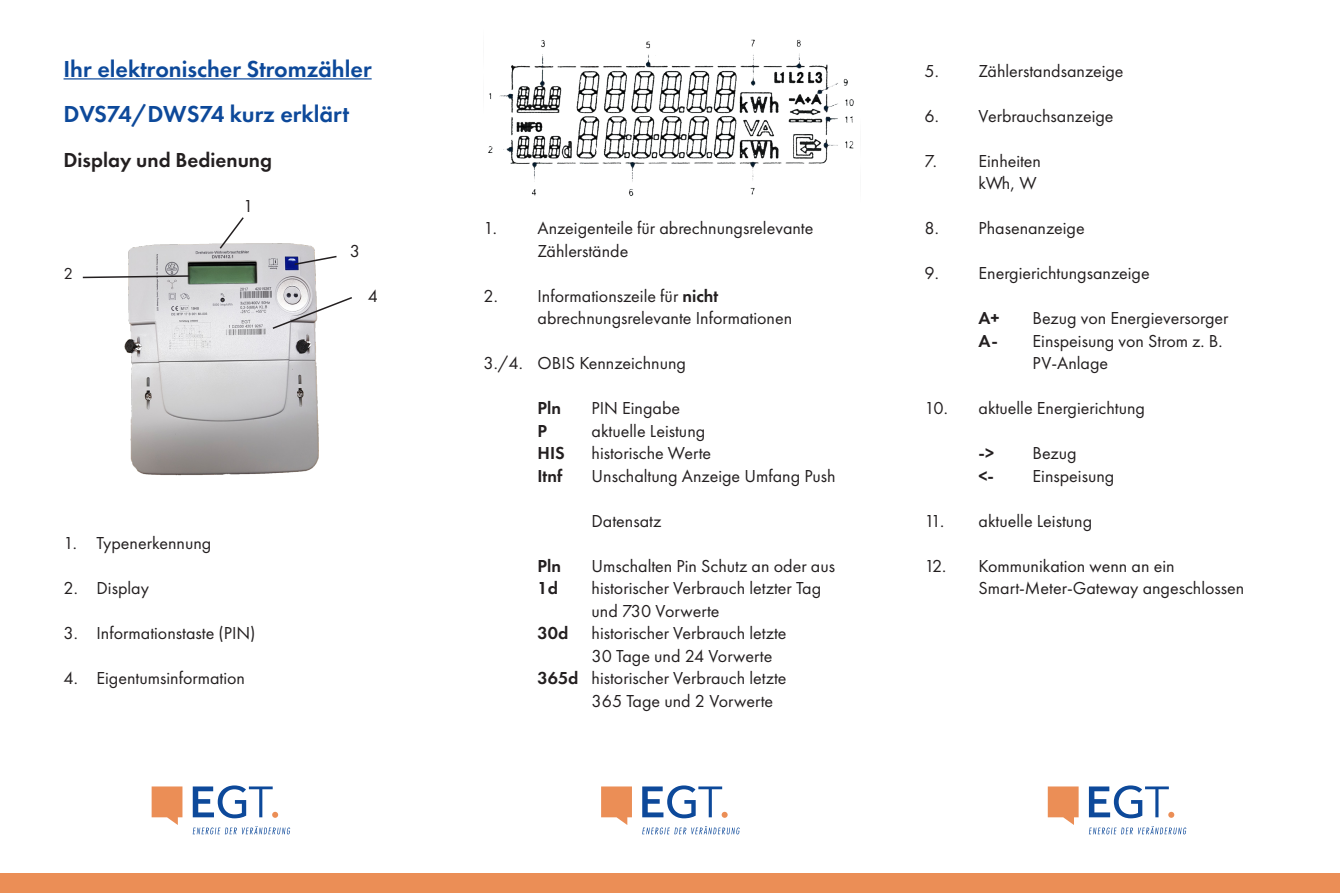
<style>
.page{position:relative;width:1340px;height:893px;background:#fff}
.page>*{position:absolute;margin:0;border:0;box-sizing:border-box;transform-origin:0 0}
.t1{font:600 24px "Futura PT";color:#0d499a}
.t2{font:600 21px "Futura PT";color:#231f20}
.t3{font:18px/22.5px "Futura PT";color:#231f20}
.t4{font:600 18px "Futura PT";color:#231f20}
.t5{font:16.5px "Futura PT";color:#231f20}
.s1{font-weight:600}
</style>
<div class="page">
<hr style="left:64px;top:78px;width:308px;height:2px;background:#0d499a">
<svg style="left:152px;top:786px;width:30px;height:39px"></svg>
<svg style="left:193px;top:785px;width:85px;height:33px"></svg>
<svg style="left:193px;top:826px;width:97px;height:8px"></svg>
<svg style="left:601px;top:786px;width:31px;height:39px"></svg>
<svg style="left:642px;top:785px;width:85px;height:33px"></svg>
<svg style="left:642px;top:826px;width:97px;height:8px"></svg>
<svg style="left:1047px;top:786px;width:31px;height:39px"></svg>
<svg style="left:1088px;top:785px;width:86px;height:33px"></svg>
<svg style="left:1089px;top:826px;width:97px;height:8px"></svg>
<img style="left:488px;top:39px;width:366px;height:157px">
<div style="left:0;top:873px;width:1339px;height:20px;background:#eb8e56"></div>
<img style="left:124px;top:243px;width:195px;height:233px">
<svg style="left:271px;top:296px;width:81px;height:34px"></svg>
<svg style="left:293px;top:255px;width:44px;height:11px"></svg>
<svg style="left:82px;top:274px;width:109px;height:5px"></svg>
<svg style="left:218px;top:217px;width:27px;height:33px"></svg>
<p class="t1" style="left:64px;top:53px;width:309px">Ihr elektronischer Stromzähler</p>
<p class="t1" style="left:64px;top:98px;width:287px">DVS74/DWS74 kurz erklärt</p>
<p class="t2" style="left:64px;top:146px;width:210px">Display und Bedienung</p>
<p class="t5" style="left:64px;top:264px;width:9px">2</p>
<p class="t3" style="left:243px;top:194px;width:12px">1</p>
<p class="t3" style="left:64px;top:532px;width:149px">1. Typenerkennung</p>
<p class="t3" style="left:64px;top:577px;width:87px">2. Display</p>
<p class="t3" style="left:64px;top:622px;width:193px">3. Informationstaste (PIN)</p>
<p class="t3" style="left:64px;top:667px;width:183px">4. Eigentumsinformation</p>
<p class="t3" style="left:350px;top:239px;width:12px">3</p>
<p class="t3" style="left:368px;top:284px;width:12px">4</p>
<p class="t3" style="left:537px;top:217px;width:277px;text-indent:-54px">1. Anzeigenteile für abrechnungsrelevante<br>Zählerstände</p>
<p class="t3" style="left:537px;top:284px;width:256px;text-indent:-54px">2. Informationszeile für <span class="s1">nicht </span>abrechnungsrelevante Informationen</p>
<p class="t3" style="left:483px;top:352px;width:204px">3./4. OBIS Kennzeichnung</p>
<p class="t4" style="left:537px;top:397px;width:25px">Pln</p>
<p class="t3" style="left:591px;top:397px;width:90px">PIN Eingabe</p>
<p class="t4" style="left:537px;top:419px;width:11px">P</p>
<p class="t3" style="left:591px;top:419px;width:115px">aktuelle Leistung</p>
<p class="t4" style="left:537px;top:442px;width:29px">HIS</p>
<p class="t3" style="left:591px;top:442px;width:121px">historische Werte</p>
<p class="t4" style="left:537px;top:464px;width:26px">Itnf</p>
<p class="t3" style="left:591px;top:464px;width:246px">Unschaltung Anzeige Umfang Push</p>
<p class="t3" style="left:591px;top:509px;width:71px">Datensatz</p>
<p class="t4" style="left:537px;top:554px;width:25px">Pln</p>
<p class="t3" style="left:591px;top:554px;width:245px">Umschalten Pin Schutz an oder aus</p>
<p class="t4" style="left:537px;top:577px;width:22px">1d</p>
<p class="t3" style="left:591px;top:577px;width:231px">historischer Verbrauch letzter Tag und 730 Vorwerte</p>
<p class="t4" style="left:537px;top:622px;width:32px">30d</p>
<p class="t3" style="left:591px;top:622px;width:196px">historischer Verbrauch letzte<br>30 Tage und 24 Vorwerte</p>
<p class="t3" style="left:537px;top:667px;width:250px"><span class="s1">365d</span> historischer Verbrauch letzte</p>
<p class="t3" style="left:591px;top:689px;width:183px">365 Tage und 2 Vorwerte</p>
<p class="t3" style="left:924px;top:59px;width:201px">5. Zählerstandsanzeige</p>
<p class="t3" style="left:924px;top:104px;width:190px">6. Verbrauchsanzeige</p>
<p class="t3" style="left:924px;top:149px;width:118px">7. Einheiten</p>
<p class="t3" style="left:978px;top:172px;width:60px">kWh, W</p>
<p class="t3" style="left:924px;top:217px;width:162px">8. Phasenanzeige</p>
<p class="t3" style="left:924px;top:262px;width:227px">9. Energierichtungsanzeige</p>
<p class="t4" style="left:978px;top:307px;width:23px">A+</p>
<p class="t3" style="left:1032px;top:307px;width:197px">Bezug von Energieversorger</p>
<p class="t4" style="left:978px;top:329px;width:21px">A-</p>
<p class="t3" style="left:1032px;top:329px;width:191px">Einspeisung von Strom z. B.</p>
<p class="t3" style="left:1032px;top:352px;width:77px">PV-Anlage</p>
<p class="t3" style="left:924px;top:397px;width:222px">10. aktuelle Energierichtung</p>
<p class="t4" style="left:978px;top:442px;width:17px">-&gt;</p>
<p class="t3" style="left:1032px;top:442px;width:45px">Bezug</p>
<p class="t4" style="left:978px;top:464px;width:17px">&lt;-</p>
<p class="t3" style="left:1032px;top:464px;width:83px">Einspeisung</p>
<p class="t3" style="left:924px;top:509px;width:169px">11. aktuelle Leistung</p>
<p class="t3" style="left:978px;top:554px;width:267px;text-indent:-54px">12. Kommunikation wenn an ein<br>Smart-Meter-Gateway angeschlossen</p>
</div>
